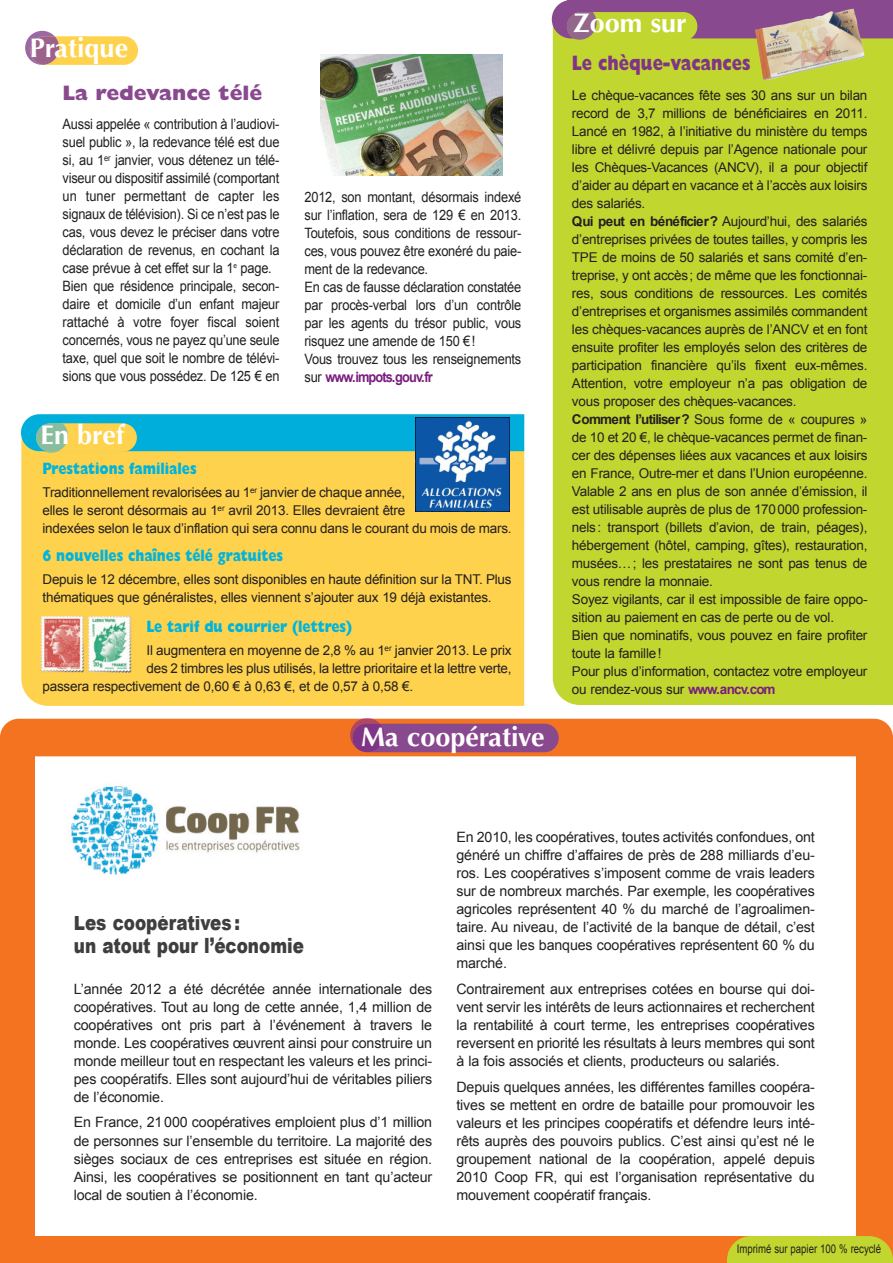
<style>
.page{position:relative;width:893px;height:1263px;background:#fff}
.page>*{position:absolute;margin:0;border:0;box-sizing:border-box;transform-origin:0 0}
.t1{font:700 27px "Optima LT Std";color:#fff}
.t2{font:900 21px/22.5px "Arial";color:#3e3e3f;scale:.8 1}
.t3{font:800 21px "Gill Sans Std";color:#803486;scale:.8 1}
.t4{font:800 21px "Gill Sans Std";color:#89498f}
.t5{font:800 16.5px "Gill Sans Std";color:#00b4de;scale:.8 1}
.t6{font:14.25px/18px "Arial";letter-spacing:-.015em;color:#231f20;text-align:justify}
.t7{font:14.25px/18px "Arial";letter-spacing:-.015em;color:#231f20;scale:.9 1}
.t8{font:13.5px/18px "Arial";letter-spacing:-.015em;color:#231f20}
.t9{font:12px "Arial";color:#231f20;scale:.8 1}
.s1{font-weight:700;color:#781d7d}
.s2{font-weight:700}
</style>
<div class="page">
<div style="left:21px;top:415px;width:527px;height:291px;background:#fed24c;border-radius:27px"></div>
<div style="left:21px;top:414px;width:521px;height:37px;background:#00aedc;border-radius:18px"></div>
<div style="left:0;top:736px;width:893px;height:527px;background:#f47321"></div>
<div style="left:35px;top:733px;width:821px;height:503px;background:#fff"></div>
<div style="left:727px;top:1236px;width:166px;height:27px;background:#c1d72f"></div>
<div style="left:553px;top:40px;width:340px;height:665px;background:#c1d72f"></div>
<div style="left:0;top:719px;width:893px;height:37px;background:#f47321;border-radius:19px"></div>
<div style="left:353px;top:724px;width:206px;height:28px;background:#89498f;border-radius:14px"></div>
<div style="left:567px;top:12px;width:130px;height:29px;background:#c1d72f;border-radius:14px"></div>
<div style="left:30px;top:36px;width:108px;height:29px;background:#fed24c;border-radius:14px"></div>
<svg style="left:25px;top:31px;width:34px;height:34px"></svg>
<div style="left:36px;top:423px;width:101px;height:29px;background:#fed24c;border-radius:14px"></div>
<svg style="left:34px;top:423px;width:34px;height:30px"></svg>
<svg style="left:552px;top:0;width:341px;height:40px"></svg>
<svg style="left:350px;top:718px;width:34px;height:34px"></svg>
<div style="left:524px;top:307px;width:27px;height:399px;background:#fff"></div>
<img style="left:70px;top:786px;width:230px;height:89px">
<img style="left:755px;top:9px;width:110px;height:71px">
<img style="left:320px;top:54px;width:182px;height:121px">
<img style="left:416px;top:418px;width:93px;height:93px">
<img style="left:41px;top:617px;width:91px;height:55px">
<h1 class="t1" style="left:30px;top:37px;width:100px">Pratique</h1>
<h2 class="t4" style="left:63px;top:85px;width:201px">La redevance télé</h2>
<p class="t7" style="left:63px;top:115px;width:242px">Aussi appelée « contribution à l’audiovi&shy;suel public », la redevance télé est due si, au 1<sup>er</sup> janvier, vous détenez un télé&shy;viseur ou dispositif assimilé (comportant un tuner permettant de capter les signaux de télévision). Si ce n’est pas le cas, vous devez le préciser dans votre déclaration de revenus, en cochant la case prévue à cet effet sur la 1<sup>e</sup> page.<br>Bien que résidence principale, secon&shy;daire et domicile d’un enfant majeur rattaché à votre foyer fiscal soient concernés, vous ne payez qu’une seule taxe, quel que soit le nombre de télévi&shy;sions que vous possédez. De 125 € en</p>
<h1 class="t1" style="left:41px;top:424px;width:85px">En bref</h1>
<p class="t7" style="left:304px;top:188px;width:242px">2012, son montant, désormais indexé sur l’inflation, sera de 129 € en 2013.<br>Toutefois, sous conditions de ressour&shy;ces, vous pouvez être exonéré du paie&shy;ment de la redevance.<br>En cas de fausse déclaration constatée par procès-verbal lors d’un contrôle par les agents du trésor public, vous risquez une amende de 150 €!<br>Vous trouvez tous les renseignements sur <span class="s1">www.impots.gouv.fr</span></p>
<p class="t5" style="left:43px;top:463px;width:194px">Prestations familiales</p>
<p class="t8" style="left:43px;top:483px;width:471px">Traditionnellement revalorisées au 1<sup>er</sup> janvier de chaque année,<br>elles le seront désormais au 1<sup>er</sup> avril 2013. Elles devraient être<br>indexées selon le taux d’inflation qui sera connu dans le courant du mois de mars.</p>
<p class="t5" style="left:43px;top:549px;width:302px">6 nouvelles chaînes télé gratuites</p>
<p class="t8" style="left:43px;top:570px;width:471px">Depuis le 12 décembre, elles sont disponibles en haute définition sur la TNT. Plus thématiques que généralistes, elles viennent s’ajouter aux 19 déjà existantes.</p>
<p class="t5" style="left:147px;top:620px;width:259px">Le tarif du courrier (lettres)</p>
<p class="t8" style="left:147px;top:641px;width:367px">Il augmentera en moyenne de 2,8 % au 1<sup>er</sup> janvier 2013. Le prix</p>
<p class="t8" style="left:147px;top:659px;width:367px">des 2 timbres les plus utilisés, la lettre prioritaire et la lettre verte,</p>
<p class="t8" style="left:43px;top:677px;width:372px">passera respectivement de 0,60 € à 0,63 €, et de 0,57 à 0,58 €.</p>
<h1 class="t1" style="left:361px;top:725px;width:185px">Ma coopérative</h1>
<h1 class="t1" style="left:573px;top:12px;width:115px">Zoom sur</h1>
<h2 class="t3" style="left:572px;top:55px;width:225px">Le chèque-vacances</h2>
<p class="t8" style="left:572px;top:87px;width:297px">Le chèque-vacances fête ses 30 ans sur un bilan record de 3,7 millions de bénéficiaires en 2011.<br>Lancé en 1982, à l’initiative du ministère du temps libre et délivré depuis par l’Agence nationale pour les Chèques-Vacances (ANCV), il a pour objectif d’aider au départ en vacance et à l’accès aux loisirs des salariés.<br><span class="s2">Qui peut en bénéficier?</span> Aujourd’hui, des salariés d’entreprises privées de toutes tailles, y compris les TPE de moins de 50 salariés et sans comité d’en&shy;treprise, y ont accès; de même que les fonctionnai&shy;res, sous conditions de ressources. Les comités d’entreprises et organismes assimilés commandent les chèques-vacances auprès de l’ANCV et en font ensuite profiter les employés selon des critères de participation financière qu’ils fixent eux-mêmes.<br>Attention, votre employeur n’a pas obligation de vous proposer des chèques-vacances.<br><span class="s2">Comment l’utiliser?</span> Sous forme de « coupures » de 10 et 20 €, le chèque-vacances permet de finan&shy;cer des dépenses liées aux vacances et aux loisirs en France, Outre-mer et dans l’Union européenne.<br>Valable 2 ans en plus de son année d’émission, il est utilisable auprès de plus de 170000 profession&shy;nels: transport (billets d’avion, de train, péages), hébergement (hôtel, camping, gîtes), restauration, musées…; les prestataires ne sont pas tenus de vous rendre la monnaie.<br>Soyez vigilants, car il est impossible de faire oppo&shy;sition au paiement en cas de perte ou de vol.<br>Bien que nominatifs, vous pouvez en faire profiter toute la famille!<br>Pour plus d’information, contactez votre employeur ou rendez-vous sur <span class="s1">www.ancv.com</span></p>
<h2 class="t2" style="left:74px;top:911px;width:289px">Les coopératives :<br>un atout pour l’économie</h2>
<p class="t6" style="left:74px;top:980px;width:360px">L’année 2012 a été décrétée année internationale des coopératives. Tout au long de cette année, 1,4 million de coopératives ont pris part à l’événement à travers le monde. Les coopératives œuvrent ainsi pour construire un monde meilleur tout en respectant les valeurs et les princi&shy;pes coopératifs. Elles sont aujourd’hui de véritables piliers de l’économie.</p>
<p class="t6" style="left:74px;top:1113px;width:360px">En France, 21000 coopératives emploient plus d’1 million de personnes sur l’ensemble du territoire. La majorité des sièges sociaux de ces entreprises est située en région.<br>Ainsi, les coopératives se positionnent en tant qu’acteur local de soutien à l’économie.</p>
<p class="t6" style="left:456px;top:828px;width:360px">En 2010, les coopératives, toutes activités confondues, ont généré un chiffre d’affaires de près de 288 milliards d’eu&shy;ros. Les coopératives s’imposent comme de vrais leaders sur de nombreux marchés. Par exemple, les coopératives agricoles représentent 40 % du marché de l’agroalimen&shy;taire. Au niveau, de l’activité de la banque de détail, c’est ainsi que les banques coopératives représentent 60 % du marché.</p>
<p class="t6" style="left:456px;top:980px;width:360px">Contrairement aux entreprises cotées en bourse qui doi&shy;vent servir les intérêts de leurs actionnaires et recherchent la rentabilité à court terme, les entreprises coopératives reversent en priorité les résultats à leurs membres qui sont à la fois associés et clients, producteurs ou salariés.</p>
<p class="t6" style="left:456px;top:1077px;width:360px">Depuis quelques années, les différentes familles coopéra&shy;tives se mettent en ordre de bataille pour promouvoir les valeurs et les principes coopératifs et défendre leurs inté&shy;rêts auprès des pouvoirs publics. C’est ainsi qu’est né le groupement national de la coopération, appelé depuis 2010 Coop FR, qui est l’organisation représentative du mouvement coopératif français.</p>
<p class="t9" style="left:737px;top:1242px;width:182px">Imprimé sur papier 100 % recyclé</p>
</div>
